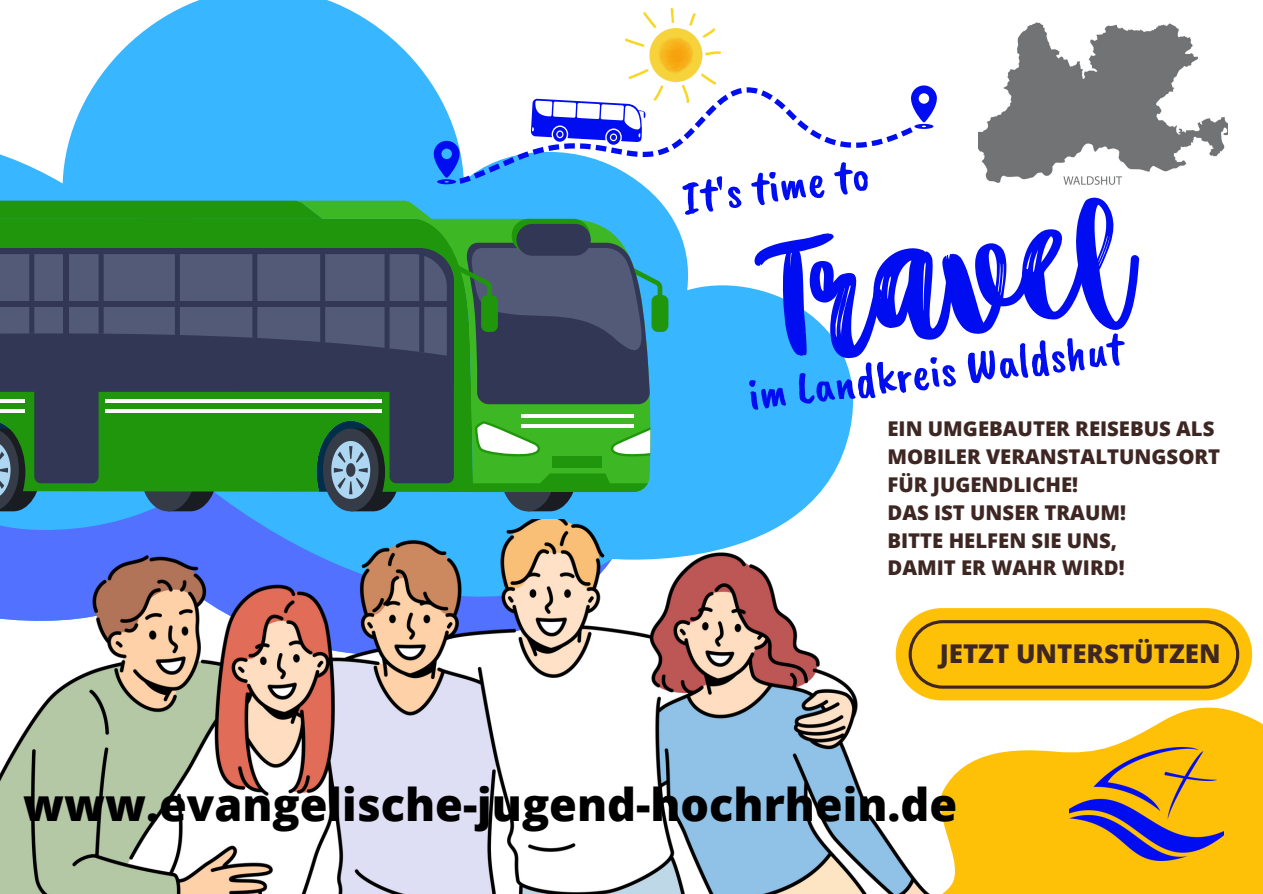
<style>
.page{position:relative;width:1263px;height:894px;background:#fff}
.page>*{position:absolute;margin:0;border:0;box-sizing:border-box;transform-origin:0 0}
.t1{font:189.9px "Better Together Script";color:#000df0}
.t2{font:47.7px "Caveat Brush";color:#000df0}
.t3{font:800 45px "Open Sans";color:#000}
.t4{font:800 25.8px "Open Sans";color:#3e2723}
.t5{font:800 20.4px/27.9px "Open Sans";color:#3e2723}
</style>
<div class="page">
<svg style="left:979px;top:707px;width:284px;height:186px;fill:#ffc107"></svg>
<div style="left:896px;top:608px;width:356px;height:92px;background:#ffc107;border-radius:46px"></div>
<svg style="left:979px;top:620px;width:260px;height:68px"></svg>
<svg style="left:0;top:0;width:854px;height:519px;fill:#38b6ff"></svg>
<svg style="left:0;top:511px;width:612px;height:8px;background:#3ca8fd"></svg>
<div style="left:652px;top:295px;width:16px;height:37px;background:#1f960b;border-radius:6px"></div>
<div style="left:0;top:218px;width:473px;height:25px;background:#1f960b"></div>
<svg style="left:414px;top:219px;width:236px;height:24px;background:#37b15b"></svg>
<svg style="left:0;top:201px;width:432px;height:18px;background:#279f19"></svg>
<div style="left:512px;top:219px;width:78px;height:33px;background:#1f960b;border-radius:17px"></div>
<div style="left:516px;top:224px;width:75px;height:32px;background:#313755;border-radius:16px"></div>
<svg style="left:0;top:243px;width:662px;height:268px;background:#3d6a5d"></svg>
<div style="left:481px;top:295px;width:17px;height:37px;background:#1f960b;border-radius:6px"></div>
<img style="left:0;top:519px;width:979px;height:374px">
<img style="left:979px;top:22px;width:248px;height:163px">
<svg style="left:433px;top:85px;width:504px;height:99px"></svg>
<img style="left:1069px;top:747px;width:154px;height:113px">
<img style="left:625px;top:9px;width:96px;height:93px">
<h2 class="t2" style="left:678px;top:167px;width:190px;rotate:-7deg">It's time to</h2>
<h1 class="t1" style="left:772px;top:215px;width:352px;rotate:-7deg">Travel</h1>
<h2 class="t2" style="left:744px;top:364px;width:379px;rotate:-7deg">im Landkreis Waldshut</h2>
<p class="t5" style="left:887px;top:413px;width:334px">EIN UMGEBAUTER REISEBUS ALS<br>MOBILER VERANSTALTUNGSORT<br>FÜR JUGENDLICHE!<br>DAS IST UNSER TRAUM!<br>BITTE HELFEN SIE UNS,<br>DAMIT ER WAHR WIRD!</p>
<p class="t4" style="left:940px;top:635px;width:282px">JETZT UNTERSTÜTZEN</p>
<h3 class="t3" style="left:23px;top:772px;width:935px">www.evangelische-jugend-hochrhein.de</h3>
</div>
